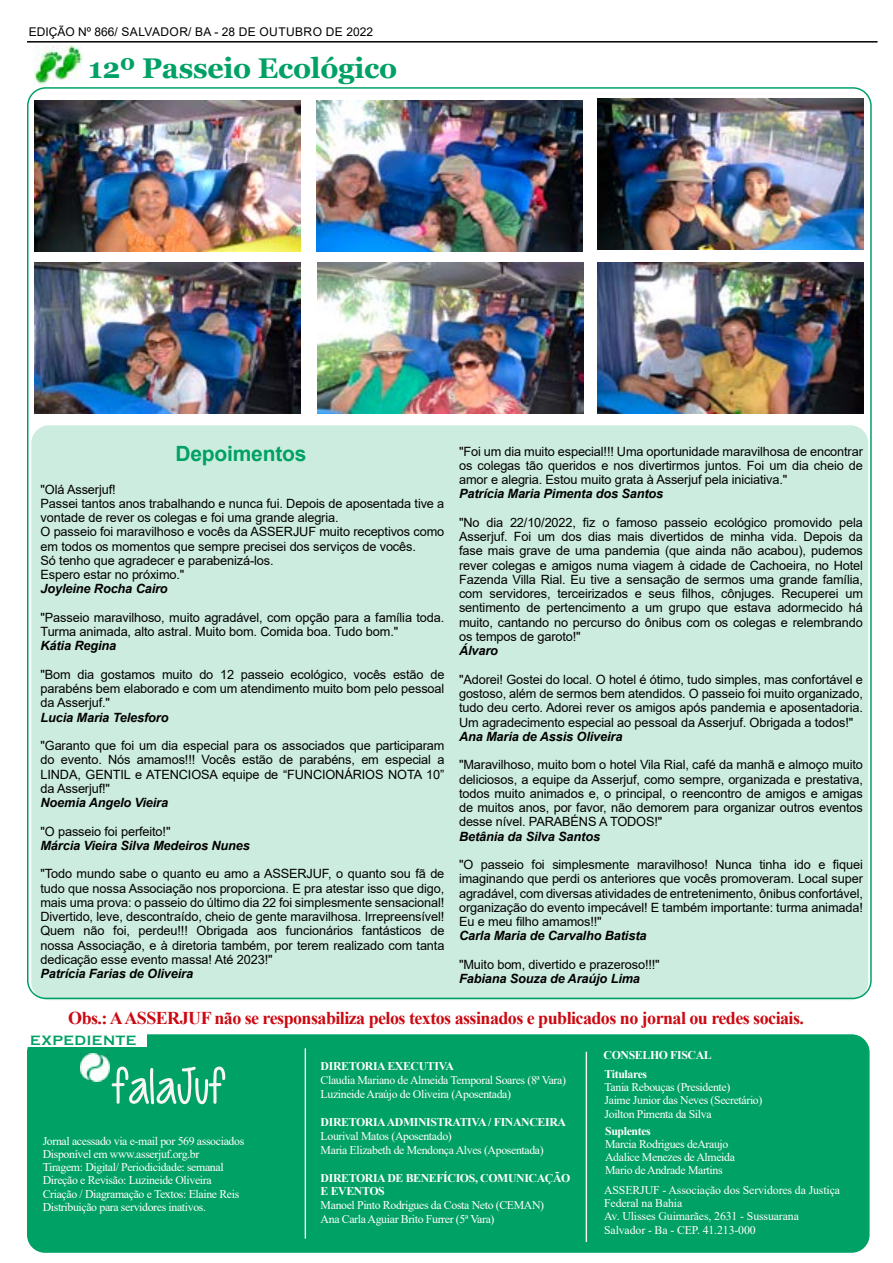
<style>
.page{position:relative;width:893px;height:1263px;background:#fff}
.page>*{position:absolute;margin:0;border:0;box-sizing:border-box;transform-origin:0 0}
.t1{font:50.7px "Cutie Patootie";letter-spacing:-.01em;color:#f8f6f5}
.t2{font:700 28.5px "Georgia";letter-spacing:-.01em;color:#00a165}
.t3{font:700 21px "Arial";letter-spacing:-.01em;color:#00a165}
.t4{font:700 18px "Times New Roman";letter-spacing:-.03em;color:#cb0912}
.t5{font:700 13.95px "Copperplate Gothic";letter-spacing:.04em;color:#00a165}
.t6{font:12.75px/14.2px "Arial";letter-spacing:-.01em;color:#000;text-align:justify}
.t7{font:italic 700 12.75px "Arial";letter-spacing:-.01em;color:#000}
.t8{font:12px "Arial";letter-spacing:.02em;color:#000}
.t9{font:11.85px/13.2px "Times New Roman";letter-spacing:-.03em;color:#fff}
.t10{font:700 11.85px/14px "Times New Roman";letter-spacing:-.03em;color:#fff}
.t11{font:11.85px/13.2px "Times New Roman";letter-spacing:-.01em;color:#fff}
</style>
<div class="page">
<div style="left:31px;top:425px;width:837px;height:575px;background:#cdece0;border-radius:18px"></div>
<div style="left:27px;top:1034px;width:843px;height:219px;background:#00a165;border-radius:18px"></div>
<hr style="left:305px;top:1048px;width:1px;height:190px;background:#f8f6f5">
<div style="left:25px;top:1034px;width:121px;height:13px;background:#fff"></div>
<img style="left:80px;top:1053px;width:29px;height:28px">
<hr style="left:586px;top:1052px;width:1px;height:190px;background:#f8f6f5">
<hr style="left:27px;top:41px;width:850px;height:2px;background:#000">
<img style="left:34px;top:45px;width:49px;height:39px">
<img style="left:34px;top:101px;width:266px;height:150px">
<img style="left:597px;top:263px;width:267px;height:150px">
<img style="left:317px;top:263px;width:266px;height:150px">
<img style="left:34px;top:263px;width:266px;height:150px">
<img style="left:597px;top:98px;width:267px;height:151px">
<img style="left:316px;top:101px;width:267px;height:151px">
<p class="t8" style="left:29px;top:23px;width:346px">EDIÇÃO Nº 866/ SALVADOR/ BA - 28 DE OUTUBRO DE 2022</p>
<h2 class="t2" style="left:89px;top:50px;width:310px">12º Passeio Ecológico</h2>
<h3 class="t3" style="left:176px;top:439px;width:132px">Depoimentos</h3>
<p class="t6" style="left:40px;top:482px;width:405px;text-align:left">"Olá Asserjuf!<br>Passei tantos anos trabalhando e nunca fui. Depois de aposentada tive a vontade de rever os colegas e foi uma grande alegria.<br>O passeio foi maravilhoso e vocês da ASSERJUF muito receptivos como em todos os momentos que sempre precisei dos serviços de vocês.<br>Só tenho que agradecer e parabenizá-los.<br>Espero estar no próximo."</p>
<p class="t7" style="left:40px;top:580px;width:129px">Joyleine Rocha Cairo</p>
<p class="t6" style="left:40px;top:610px;width:405px">"Passeio maravilhoso, muito agradável, com opção para a família toda.<br>Turma animada, alto astral. Muito bom. Comida boa. Tudo bom."</p>
<p class="t7" style="left:40px;top:637px;width:77px">Kátia Regina</p>
<p class="t6" style="left:40px;top:667px;width:405px">"Bom dia gostamos muito do 12 passeio ecológico, vocês estão de parabéns bem elaborado e com um atendimento muito bom pelo pessoal da Asserjuf."</p>
<p class="t7" style="left:40px;top:709px;width:130px">Lucia Maria Telesforo</p>
<p class="t6" style="left:40px;top:738px;width:405px">"Garanto que foi um dia especial para os associados que participaram do evento. Nós amamos!!! Vocês estão de parabéns, em especial a LINDA, GENTIL e ATENCIOSA equipe de “FUNCIONÁRIOS NOTA 10” da Asserjuf!"</p>
<p class="t7" style="left:40px;top:794px;width:129px">Noemia Angelo Vieira</p>
<p class="t6" style="left:40px;top:824px;width:132px">"O passeio foi perfeito!"</p>
<p class="t7" style="left:40px;top:837px;width:211px">Márcia Vieira Silva Medeiros Nunes</p>
<p class="t6" style="left:40px;top:867px;width:405px">"Todo mundo sabe o quanto eu amo a ASSERJUF, o quanto sou fã de tudo que nossa Associação nos proporciona. E pra atestar isso que digo, mais uma prova: o passeio do último dia 22 foi simplesmente sensacional!<br>Divertido, leve, descontraído, cheio de gente maravilhosa. Irrepreensível!<br>Quem não foi, perdeu!!! Obrigada aos funcionários fantásticos de nossa Associação, e à diretoria também, por terem realizado com tanta dedicação esse evento massa! Até 2023!"</p>
<p class="t7" style="left:40px;top:965px;width:154px">Patrícia Farias de Oliveira</p>
<p class="t6" style="left:459px;top:444px;width:405px">"Foi um dia muito especial!!! Uma oportunidade maravilhosa de encontrar os colegas tão queridos e nos divertirmos juntos. Foi um dia cheio de amor e alegria. Estou muito grata à Asserjuf pela iniciativa."</p>
<p class="t7" style="left:459px;top:485px;width:206px">Patrícia Maria Pimenta dos Santos</p>
<p class="t6" style="left:459px;top:515px;width:405px">"No dia 22/10/2022, fiz o famoso passeio ecológico promovido pela Asserjuf. Foi um dos dias mais divertidos de minha vida. Depois da fase mais grave de uma pandemia (que ainda não acabou), pudemos rever colegas e amigos numa viagem à cidade de Cachoeira, no Hotel Fazenda Villa Rial. Eu tive a sensação de sermos uma grande família, com servidores, terceirizados e seus filhos, cônjuges. Recuperei um sentimento de pertencimento a um grupo que estava adormecido há muito, cantando no percurso do ônibus com os colegas e relembrando os tempos de garoto!"</p>
<p class="t7" style="left:459px;top:642px;width:41px">Álvaro</p>
<p class="t6" style="left:459px;top:672px;width:405px">"Adorei! Gostei do local. O hotel é ótimo, tudo simples, mas confortável e gostoso, além de sermos bem atendidos. O passeio foi muito organizado, tudo deu certo. Adorei rever os amigos após pandemia e aposentadoria.<br>Um agradecimento especial ao pessoal da Asserjuf. Obrigada a todos!"</p>
<p class="t7" style="left:459px;top:728px;width:165px">Ana Maria de Assis Oliveira</p>
<p class="t6" style="left:459px;top:757px;width:405px">"Maravilhoso, muito bom o hotel Vila Rial, café da manhã e almoço muito deliciosos, a equipe da Asserjuf, como sempre, organizada e prestativa, todos muito animados e, o principal, o reencontro de amigos e amigas de muitos anos, por favor, não demorem para organizar outros eventos desse nível. PARABÉNS A TODOS!"</p>
<p class="t7" style="left:459px;top:827px;width:143px">Betânia da Silva Santos</p>
<p class="t6" style="left:459px;top:857px;width:405px">"O passeio foi simplesmente maravilhoso! Nunca tinha ido e fiquei imaginando que perdi os anteriores que vocês promoveram. Local super agradável, com diversas atividades de entretenimento, ônibus confortável, organização do evento impecável! E também importante: turma animada!<br>Eu e meu filho amamos!!"</p>
<p class="t7" style="left:459px;top:927px;width:189px">Carla Maria de Carvalho Batista</p>
<p class="t6" style="left:459px;top:957px;width:202px">"Muito bom, divertido e prazeroso!!!"</p>
<p class="t7" style="left:459px;top:970px;width:183px">Fabiana Souza de Araújo Lima</p>
<h3 class="t4" style="left:68px;top:1005px;width:737px">Obs.: A ASSERJUF não se responsabiliza pelos textos assinados e publicados no jornal ou redes sociais.</h3>
<p class="t5" style="left:30px;top:1032px;width:107px">EXPEDIENTE</p>
<h1 class="t1" style="left:111px;top:1059px;width:115px">falaJuf</h1>
<p class="t9" style="left:43px;top:1134px;width:203px">Jornal acessado via e-mail por 569 associados Disponível em www.asserjuf.org.br<br>Tiragem: Digital/ Periodicidade: semanal Direção e Revisão: Luzineide Oliveira Criação / Diagramação e Textos: Elaine Reis Distribuição para servidores inativos.</p>
<p class="t10" style="left:321px;top:1059px;width:135px">DIRETORIA EXECUTIVA</p>
<p class="t9" style="left:321px;top:1073px;width:247px;line-height:14px">Claudia Mariano de Almeida Temporal Soares (8ª Vara)<br>Luzineide Araújo de Oliveira (Aposentada)</p>
<p class="t10" style="left:321px;top:1115px;width:247px">DIRETORIA ADMINISTRATIVA / FINANCEIRA</p>
<p class="t9" style="left:321px;top:1128px;width:225px;line-height:14px">Lourival Matos (Aposentado)<br>Maria Elizabeth de Mendonça Alves (Aposentada)</p>
<p class="t10" style="left:321px;top:1170px;width:251px">DIRETORIA DE BENEFÍCIOS, COMUNICAÇÃO<br>E EVENTOS</p>
<p class="t9" style="left:321px;top:1198px;width:225px;line-height:14px">Manoel Pinto Rodrigues da Costa Neto (CEMAN)<br>Ana Carla Aguiar Brito Furrer (5ª Vara)</p>
<p class="t10" style="left:604px;top:1048px;width:110px">CONSELHO FISCAL</p>
<p class="t10" style="left:605px;top:1067px;width:44px">Titulares</p>
<p class="t9" style="left:605px;top:1080px;width:159px">Tania Rebouças (Presidente)<br>Jaime Junior das Neves (Secretário)<br>Joilton Pimenta da Silva</p>
<p class="t10" style="left:605px;top:1123px;width:47px">Suplentes</p>
<p class="t9" style="left:605px;top:1137px;width:131px">Marcia Rodrigues deAraujo<br>Adalice Menezes de Almeida<br>Mario de Andrade Martins</p>
<p class="t11" style="left:604px;top:1183px;width:238px">ASSERJUF - Associação dos Servidores da Justiça Federal na Bahia<br>Av. Ulisses Guimarães, 2631 - Sussuarana Salvador - Ba - CEP. 41.213-000</p>
</div>
